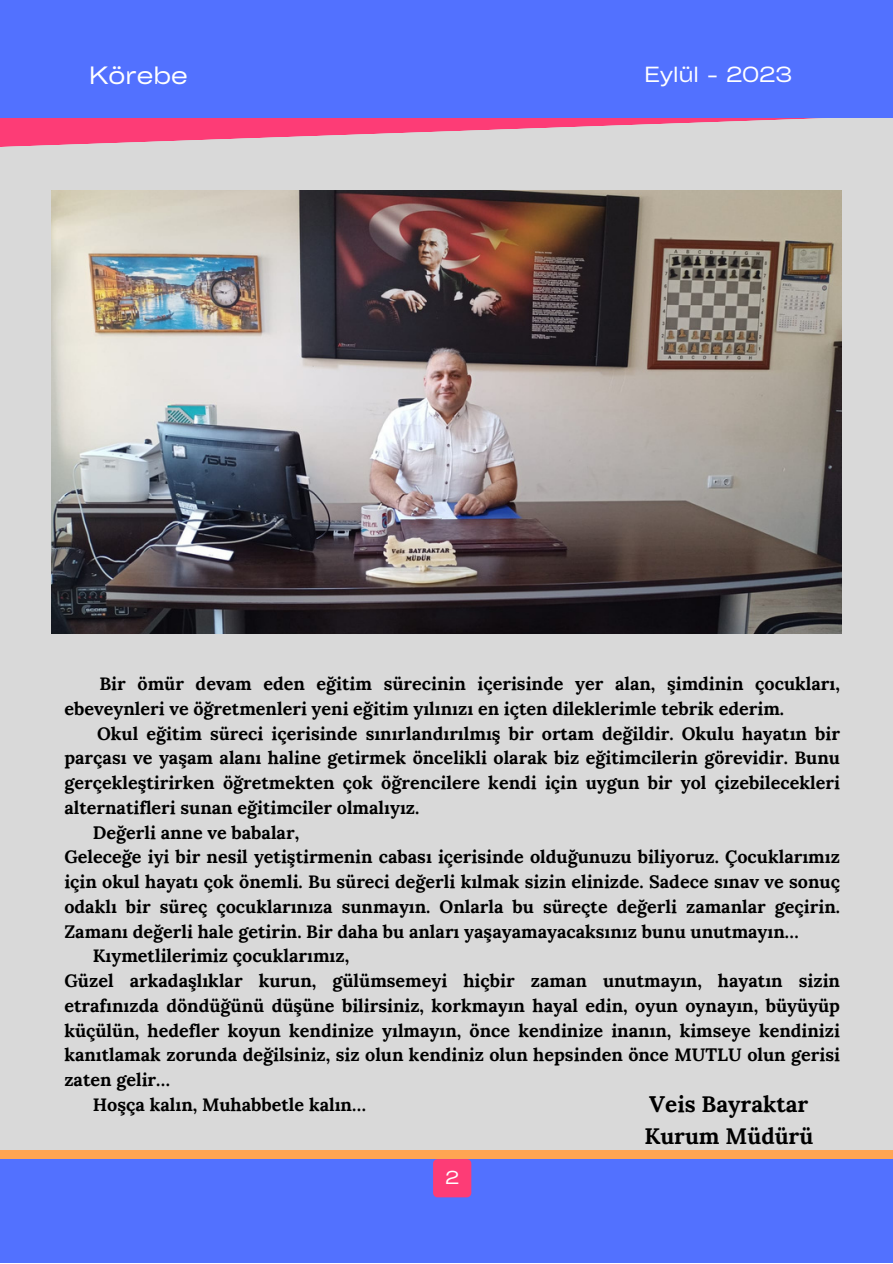
<style>
.page{position:relative;width:893px;height:1264px;background:#fff}
.page>*{position:absolute;margin:0;border:0;box-sizing:border-box;transform-origin:0 0}
.t1{font:expanded 24px "Cy Grotesk";color:#fff}
.t2{font:700 22.5px "Lora";color:#000}
.t3{font:expanded 21px "Cy Grotesk";color:#fff}
.t4{font:700 18px/24.8px "Lora";color:#000;text-align:justify}
.t5{font:expanded 18px "Cy Grotesk";color:#fff}
</style>
<div class="page">
<div style="left:0;top:0;width:892px;height:1262px;background:#d9d9d9"></div>
<svg style="left:0;top:118px;width:820px;height:29px"></svg>
<div style="left:0;top:0;width:892px;height:118px;background:#5271ff"></div>
<div style="left:0;top:1150px;width:892px;height:112px;background:#ffa552"></div>
<div style="left:0;top:1159px;width:892px;height:103px;background:#5271ff"></div>
<div style="left:433px;top:1159px;width:38px;height:38px;background:#fd3c76;border-radius:4px"></div>
<img style="left:51px;top:190px;width:790px;height:443px">
<p class="t1" style="left:89px;top:60px;width:100px">Körebe</p>
<p class="t3" style="left:644px;top:61px;width:149px">Eylül - 2023</p>
<p class="t4" style="left:64px;top:671px;width:777px;text-indent:35px">Bir ömür devam eden eğitim sürecinin içerisinde yer alan, şimdinin çocukları, ebeveynleri ve öğretmenleri yeni eğitim yılınızı en içten dileklerimle tebrik ederim.</p>
<p class="t4" style="left:64px;top:720px;width:777px;text-indent:33px">Okul eğitim süreci içerisinde sınırlandırılmış bir ortam değildir. Okulu hayatın bir parçası ve yaşam alanı haline getirmek öncelikli olarak biz eğitimcilerin görevidir. Bunu gerçekleştirirken öğretmekten çok öğrencilere kendi için uygun bir yol çizebilecekleri alternatifleri sunan eğitimciler olmalıyız.</p>
<p class="t4" style="left:93px;top:819px;width:208px">Değerli anne ve babalar,</p>
<p class="t4" style="left:64px;top:844px;width:777px">Geleceğe iyi bir nesil yetiştirmenin cabası içerisinde olduğunuzu biliyoruz. Çocuklarımız için okul hayatı çok önemli. Bu süreci değerli kılmak sizin elinizde. Sadece sınav ve sonuç odaklı bir süreç çocuklarınıza sunmayın. Onlarla bu süreçte değerli zamanlar geçirin.<br>Zamanı değerli hale getirin. Bir daha bu anları yaşayamayacaksınız bunu unutmayın…</p>
<p class="t4" style="left:93px;top:943px;width:258px">Kıymetlilerimiz çocuklarımız,</p>
<p class="t4" style="left:64px;top:968px;width:777px">Güzel arkadaşlıklar kurun, gülümsemeyi hiçbir zaman unutmayın, hayatın sizin etrafınızda döndüğünü düşüne bilirsiniz, korkmayın hayal edin, oyun oynayın, büyüyüp küçülün, hedefler koyun kendinize yılmayın, önce kendinize inanın, kimseye kendinizi kanıtlamak zorunda değilsiniz, siz olun kendiniz olun hepsinden önce MUTLU olun gerisi zaten gelir…</p>
<p class="t4" style="left:93px;top:1091px;width:275px">Hoşça kalın, Muhabbetle kalın…</p>
<p class="t2" style="left:649px;top:1089px;width:160px">Veis Bayraktar</p>
<p class="t2" style="left:644px;top:1120px;width:170px">Kurum Müdürü</p>
<p class="t5" style="left:445px;top:1165px;width:15px">2</p>
</div>
